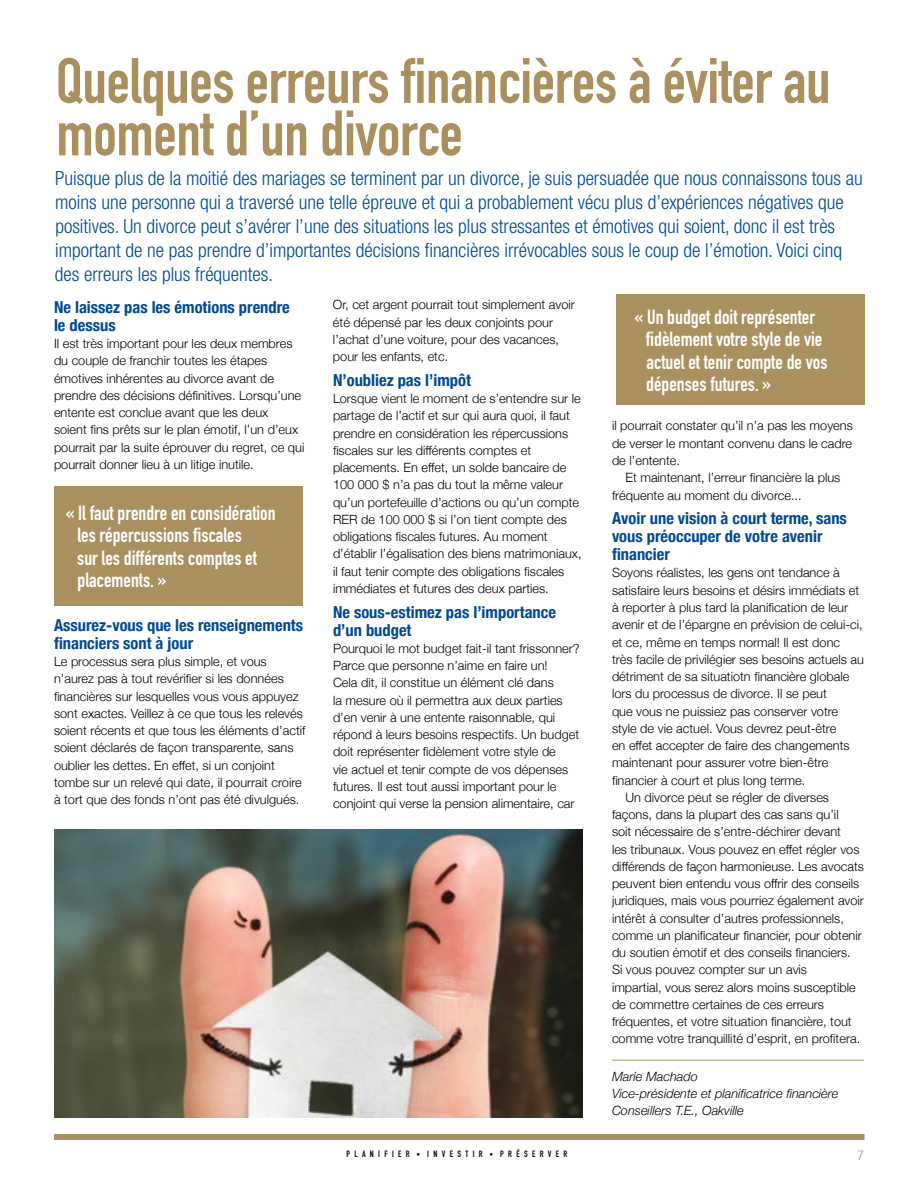
<style>
.page{position:relative;width:918px;height:1188px;background:#fff}
.page>*{position:absolute;margin:0;border:0;box-sizing:border-box;transform-origin:0 0}
.t1{font:63px/52.5px "DIN Engschrift";letter-spacing:-.005em;color:#aa905f}
.t2{font:20.25px/22.5px "DIN Engschrift";color:#fff}
.t3{font:300 condensed 19.5px/24px "Helvetica Neue";color:#004990}
.t4{font:700 condensed 16.5px/18px "Helvetica Neue";color:#004990}
.t5{font:300 condensed 13.5px "Helvetica Neue";color:#939598}
.t6{font:300 12.75px/17.2px "Helvetica Neue";color:#000}
.t7{font:italic 300 12.75px/17.2px "Helvetica Neue";color:#000}
.t8{font:9px "DIN Engschrift";letter-spacing:.48em;color:#000}
.s1{font-size:7.5px}
</style>
<div class="page">
<div style="left:54px;top:1134px;width:811px;height:6px;background:#aa905f"></div>
<hr style="left:612px;top:1060px;width:252px;height:1px;background:#aa905f">
<div style="left:616px;top:294px;width:249px;height:111px;background:#aa905f"></div>
<div style="left:54px;top:486px;width:248px;height:119px;background:#aa905f"></div>
<img style="left:54px;top:830px;width:528px;height:287px">
<h1 class="t1" style="left:56px;top:54px;width:776px">Quelques erreurs financières à éviter au moment d’un divorce</h1>
<p class="t3" style="left:55px;top:166px;width:809px">Puisque plus de la moitié des mariages se terminent par un divorce, je suis persuadée que nous connaissons tous au moins une personne qui a traversé une telle épreuve et qui a probablement vécu plus d’expériences négatives que positives. Un divorce peut s’avérer l’une des situations les plus stressantes et émotives qui soient, donc il est très important de ne pas prendre d’importantes décisions financières irrévocables sous le coup de l’émotion. Voici cinq des erreurs les plus fréquentes.</p>
<p class="t4" style="left:54px;top:297px;width:237px">Ne laissez pas les émotions prendre le dessus</p>
<p class="t6" style="left:54px;top:334px;width:252px">Il est très important pour les deux membres du couple de franchir toutes les étapes émotives inhérentes au divorce avant de prendre des décisions définitives. Lorsqu’une entente est conclue avant que les deux soient fins prêts sur le plan émotif, l’un d’eux pourrait par la suite éprouver du regret, ce qui pourrait donner lieu à un litige inutile.</p>
<h2 class="t2" style="left:77px;top:501px;width:200px;text-indent:-12px">« Il faut prendre en considération les répercussions fiscales<br>sur les différents comptes et placements. »</h2>
<p class="t4" style="left:54px;top:615px;width:251px">Assurez-vous que les renseignements financiers sont à jour</p>
<p class="t6" style="left:54px;top:652px;width:253px">Le processus sera plus simple, et vous n’aurez pas à tout revérifier si les données financières sur lesquelles vous vous appuyez sont exactes. Veillez à ce que tous les relevés soient récents et que tous les éléments d’actif soient déclarés de façon transparente, sans oublier les dettes. En effet, si un conjoint tombe sur un relevé qui date, il pourrait croire à tort que des fonds n’ont pas été divulgués.</p>
<p class="t6" style="left:333px;top:295px;width:243px">Or, cet argent pourrait tout simplement avoir été dépensé par les deux conjoints pour l’achat d’une voiture, pour des vacances, pour les enfants, etc.</p>
<p class="t4" style="left:333px;top:370px;width:139px">N’oubliez pas l’impôt</p>
<p class="t6" style="left:333px;top:389px;width:250px">Lorsque vient le moment de s’entendre sur le partage de l’actif et sur qui aura quoi, il faut prendre en considération les répercussions fiscales sur les différents comptes et placements. En effet, un solde bancaire de 100 000 $ n’a pas du tout la même valeur qu’un portefeuille d’actions ou qu’un compte RER de 100 000 $ si l’on tient compte des obligations fiscales futures. Au moment d’établir l’égalisation des biens matrimoniaux, il faut tenir compte des obligations fiscales immédiates et futures des deux parties.</p>
<p class="t4" style="left:333px;top:602px;width:225px">Ne sous-estimez pas l’importance d’un budget</p>
<p class="t6" style="left:333px;top:639px;width:248px">Pourquoi le mot budget fait-il tant frissonner?<br>Parce que personne n’aime en faire un!<br>Cela dit, il constitue un élément clé dans<br>la mesure où il permettra aux deux parties d’en venir à une entente raisonnable, qui répond à leurs besoins respectifs. Un budget doit représenter fidèlement votre style de<br>vie actuel et tenir compte de vos dépenses futures. Il est tout aussi important pour le conjoint qui verse la pension alimentaire, car</p>
<h2 class="t2" style="left:646px;top:305px;width:183px;text-indent:-11px">« Un budget doit représenter fidèlement votre style de vie actuel et tenir compte de vos dépenses futures. »</h2>
<p class="t6" style="left:612px;top:416px;width:242px;text-align:justify">il pourrait constater qu’il n’a pas les moyens de verser le montant convenu dans le cadre de l’entente.</p>
<p class="t6" style="left:612px;top:468px;width:230px;text-indent:14px">Et maintenant, l’erreur financière la plus fréquente au moment du divorce...</p>
<p class="t4" style="left:612px;top:508px;width:236px">Avoir une vision à court terme, sans vous préoccuper de votre avenir financier</p>
<p class="t6" style="left:612px;top:563px;width:229px">Soyons réalistes, les gens ont tendance à</p>
<p class="t6" style="left:612px;top:581px;width:249px">satisfaire leurs besoins et désirs immédiats et</p>
<p class="t6" style="left:612px;top:598px;width:238px">à reporter à plus tard la planification de leur</p>
<p class="t6" style="left:612px;top:615px;width:252px">avenir et de l’épargne en prévision de celui-ci,</p>
<p class="t6" style="left:612px;top:632px;width:230px">et ce, même en temps normal! Il est donc</p>
<p class="t6" style="left:612px;top:650px;width:253px">très facile de privilégier ses besoins actuels au</p>
<p class="t6" style="left:612px;top:667px;width:239px">détriment de sa situatiotn financière globale</p>
<p class="t6" style="left:612px;top:684px;width:216px">lors du processus de divorce. Il se peut</p>
<p class="t6" style="left:612px;top:701px;width:228px">que vous ne puissiez pas conserver votre</p>
<p class="t6" style="left:612px;top:719px;width:226px">style de vie actuel. Vous devrez peut-être</p>
<p class="t6" style="left:612px;top:736px;width:239px">en effet accepter de faire des changements</p>
<p class="t6" style="left:612px;top:753px;width:218px">maintenant pour assurer votre bien-être</p>
<p class="t6" style="left:612px;top:770px;width:195px">financier à court et plus long terme.</p>
<p class="t6" style="left:626px;top:788px;width:205px">Un divorce peut se régler de diverses</p>
<p class="t6" style="left:612px;top:805px;width:228px">façons, dans la plupart des cas sans qu’il</p>
<p class="t6" style="left:612px;top:822px;width:231px">soit nécessaire de s’entre-déchirer devant</p>
<p class="t6" style="left:612px;top:839px;width:249px">les tribunaux. Vous pouvez en effet régler vos</p>
<p class="t6" style="left:612px;top:857px;width:254px">différends de façon harmonieuse. Les avocats</p>
<p class="t6" style="left:612px;top:874px;width:249px">peuvent bien entendu vous offrir des conseils</p>
<p class="t6" style="left:612px;top:891px;width:254px">juridiques, mais vous pourriez également avoir</p>
<p class="t6" style="left:612px;top:908px;width:233px">intérêt à consulter d’autres professionnels,</p>
<p class="t6" style="left:612px;top:926px;width:251px">comme un planificateur financier, pour obtenir</p>
<p class="t6" style="left:612px;top:943px;width:240px">du soutien émotif et des conseils financiers.</p>
<p class="t6" style="left:612px;top:960px;width:197px">Si vous pouvez compter sur un avis</p>
<p class="t6" style="left:612px;top:977px;width:245px">impartial, vous serez alors moins susceptible</p>
<p class="t6" style="left:612px;top:995px;width:214px">de commettre certaines de ces erreurs</p>
<p class="t6" style="left:612px;top:1012px;width:241px">fréquentes, et votre situation financière, tout</p>
<p class="t6" style="left:612px;top:1029px;width:250px">comme votre tranquillité d’esprit, en profitera.</p>
<p class="t7" style="left:612px;top:1067px;width:228px">Marie Machado<br>Vice-présidente et planificatrice financière<br>Conseillers T.E., Oakville</p>
<p class="t8" style="left:346px;top:1148px;width:222px">PLANIFIER <span class="s1">•</span> INVESTIR <span class="s1">•</span> PRÉSERVER</p>
<p class="t5" style="left:858px;top:1147px;width:8px">7</p>
</div>
